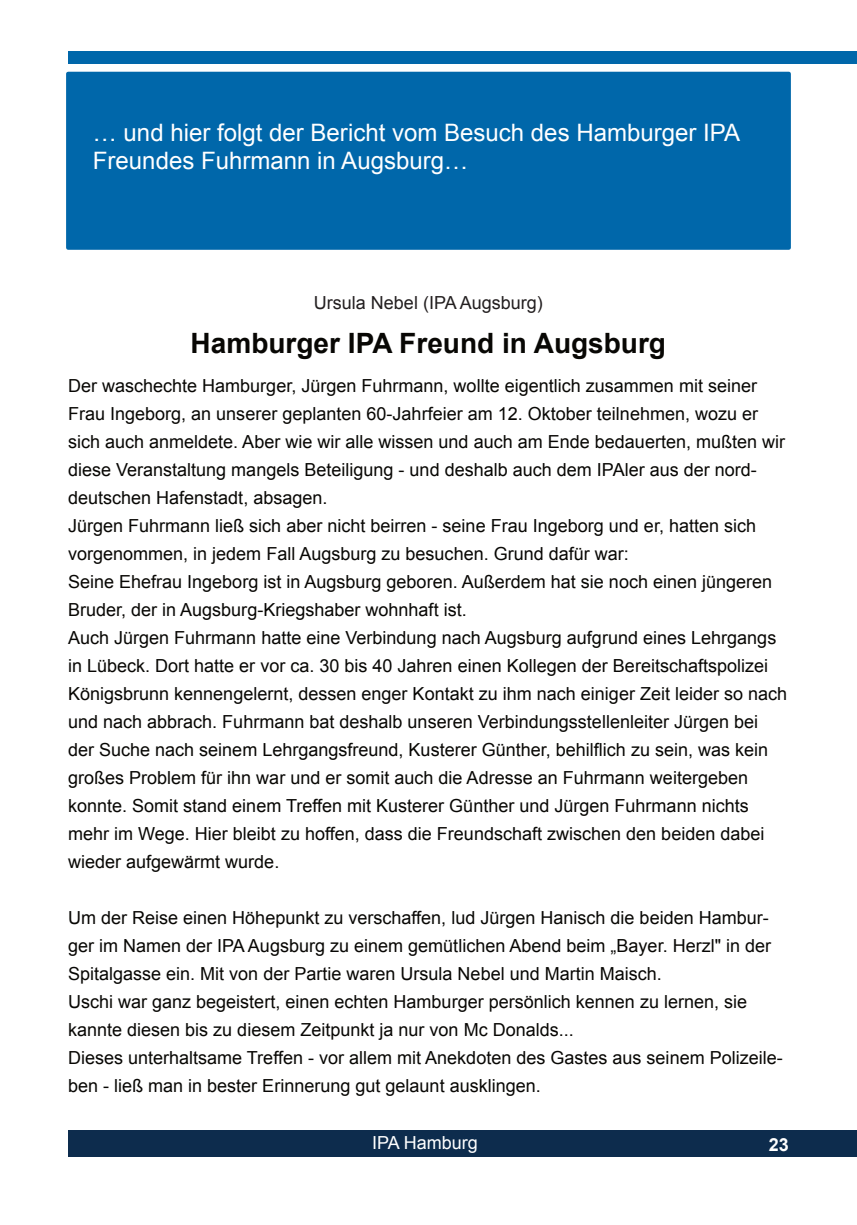
<style>
.page{position:relative;width:857px;height:1225px;background:#fff}
.page>*{position:absolute;margin:0;border:0;box-sizing:border-box;transform-origin:0 0}
.t1{font:700 28px "Arial";color:#080704}
.t2{font:24px/28px "Arial";color:#fff}
.t3{font:18px/28px "Arial";color:#080704}
.t4{font:18px "Arial";color:#231f20}
.t5{font:18px "Arial";color:#fff}
.t6{font:700 18px "Arial";color:#fff}
</style>
<div class="page">
<div style="left:68px;top:1130px;width:788px;height:27px;background:#0d2c4d"></div>
<div style="left:68px;top:51px;width:788px;height:13px;background:#0067aa"></div>
<div style="left:66px;top:72px;width:724px;height:178px;background:#0067aa;border:4px solid #0067aa"></div>
<h2 class="t2" style="left:93px;top:121px;width:648px">… und hier folgt der Bericht vom Besuch des Hamburger IPA<br>Freundes Fuhrmann in Augsburg…</h2>
<p class="t4" style="left:314px;top:296px;width:230px">Ursula Nebel (IPA Augsburg)</p>
<h1 class="t1" style="left:190px;top:333px;width:476px">Hamburger IPA Freund in Augsburg</h1>
<p class="t3" style="left:68px;top:373px;width:720px">Der waschechte Hamburger, Jürgen Fuhrmann, wollte eigentlich zusammen mit seiner Frau Ingeborg, an unserer geplanten 60-Jahrfeier am 12. Oktober teilnehmen, wozu er sich auch anmeldete. Aber wie wir alle wissen und auch am Ende bedauerten, mußten wir diese Veranstaltung mangels Beteiligung - und deshalb auch dem IPAler aus der nord&shy;deutschen Hafenstadt, absagen.<br>Jürgen Fuhrmann ließ sich aber nicht beirren - seine Frau Ingeborg und er, hatten sich vorgenommen, in jedem Fall Augsburg zu besuchen. Grund dafür war:<br>Seine Ehefrau Ingeborg ist in Augsburg geboren. Außerdem hat sie noch einen jüngeren Bruder, der in Augsburg-Kriegshaber wohnhaft ist.<br>Auch Jürgen Fuhrmann hatte eine Verbindung nach Augsburg aufgrund eines Lehrgangs in Lübeck. Dort hatte er vor ca. 30 bis 40 Jahren einen Kollegen der Bereitschaftspolizei Königsbrunn kennengelernt, dessen enger Kontakt zu ihm nach einiger Zeit leider so nach und nach abbrach. Fuhrmann bat deshalb unseren Verbindungsstellenleiter Jürgen bei der Suche nach seinem Lehrgangsfreund, Kusterer Günther, behilflich zu sein, was kein großes Problem für ihn war und er somit auch die Adresse an Fuhrmann weitergeben konnte. Somit stand einem Treffen mit Kusterer Günther und Jürgen Fuhrmann nichts mehr im Wege. Hier bleibt zu hoffen, dass die Freundschaft zwischen den beiden dabei wieder aufgewärmt wurde.</p>
<p class="t3" style="left:68px;top:905px;width:716px">Um der Reise einen Höhepunkt zu verschaffen, lud Jürgen Hanisch die beiden Hambur&shy;ger im Namen der IPA Augsburg zu einem gemütlichen Abend beim „Bayer. Herzl" in der Spitalgasse ein. Mit von der Partie waren Ursula Nebel und Martin Maisch.<br>Uschi war ganz begeistert, einen echten Hamburger persönlich kennen zu lernen, sie kannte diesen bis zu diesem Zeitpunkt ja nur von Mc Donalds...<br>Dieses unterhaltsame Treffen - vor allem mit Anekdoten des Gastes aus seinem Polizeile&shy;ben - ließ man in bester Erinnerung gut gelaunt ausklingen.</p>
<p class="t5" style="left:372px;top:1136px;width:107px">IPA Hamburg</p>
<p class="t6" style="left:768px;top:1137px;width:22px">23</p>
</div>
